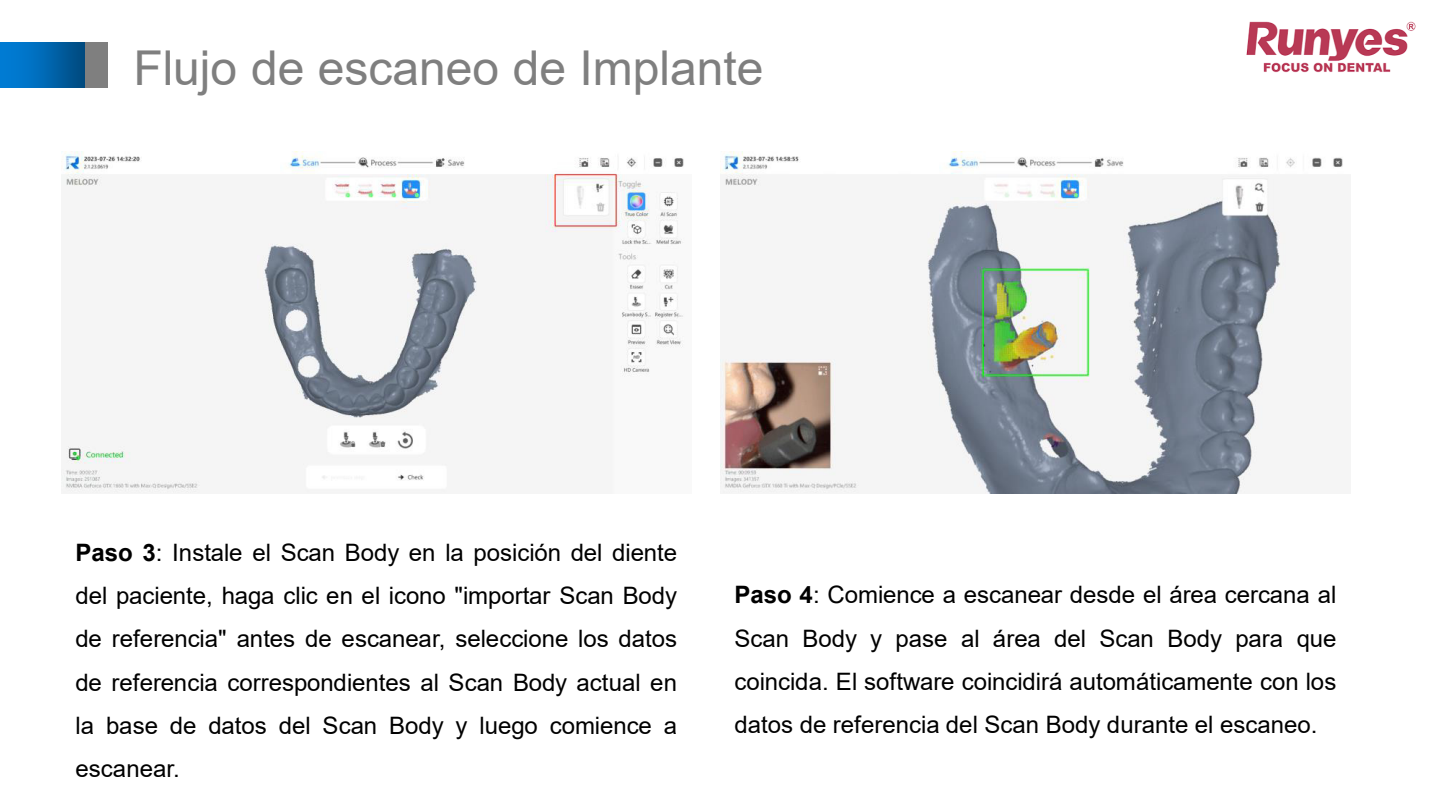
<style>
.page{position:relative;width:1440px;height:810px;background:#fff}
.page>*{position:absolute;margin:0;border:0;box-sizing:border-box;transform-origin:0 0}
.t1{font:48px "Arial";color:#7f7f7f}
.t2{font:28px "Microsoft Ya Hei";color:#7f7f7f}
.t3{font:24px/43.2px "Arial";color:#000;text-align:justify}
.s1{font-weight:700}
</style>
<div class="page">
<img style="left:1246px;top:21px;width:170px;height:52px">
<svg style="left:0;top:42px;width:85px;height:46px"></svg>
<div style="left:85px;top:42px;width:23px;height:46px;background:#7f7f7f"></div>
<img style="left:61px;top:152px;width:623px;height:341px">
<img style="left:720px;top:152px;width:623px;height:341px">
<p class="t2" style="left:146px;top:36px;width:282px">点击添加相关标题文字</p>
<h1 class="t1" style="left:133px;top:35px;width:632px">Flujo de escaneo de Implante</h1>
<p class="t3" style="left:75px;top:531px;width:603px"><span class="s1">Paso 3</span>: Instale el Scan Body en la posición del diente del paciente, haga clic en el icono "importar Scan Body de referencia" antes de escanear, seleccione los datos de referencia correspondientes al Scan Body actual en la base de datos del Scan Body y luego comience a escanear.</p>
<p class="t3" style="left:734px;top:573px;width:604px"><span class="s1">Paso 4</span>: Comience a escanear desde el área cercana al Scan Body y pase al área del Scan Body para que coincida. El software coincidirá automáticamente con los datos de referencia del Scan Body durante el escaneo.</p>
</div>
